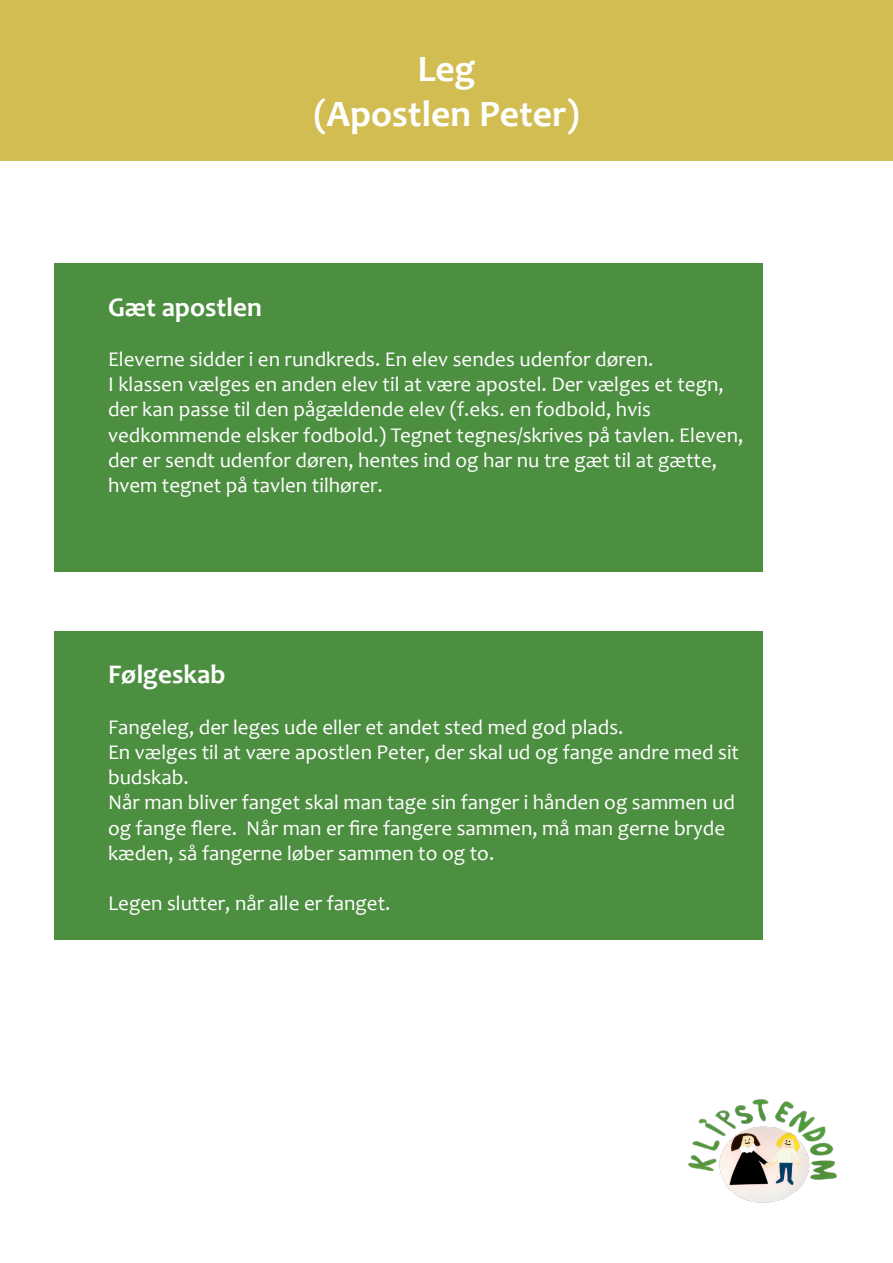
<style>
.page{position:relative;width:893px;height:1263px;background:#fff}
.page>*{position:absolute;margin:0;border:0;box-sizing:border-box;transform-origin:0 0}
.t1{font:700 37.5px "Candara";color:#fff}
.t2{font:700 27px "Candara";color:#fff}
.t3{font:21px/25.2px "Candara";color:#fff}
</style>
<div class="page">
<div style="left:54px;top:264px;width:708px;height:308px;background:#4d8f41"></div>
<div style="left:54px;top:631px;width:708px;height:309px;background:#4d8f41"></div>
<div style="left:0;top:0;width:893px;height:161px;background:#d1bd51"></div>
<img style="left:688px;top:1099px;width:149px;height:104px">
<p class="t1" style="left:417px;top:45px;width:60px">Leg</p>
<p class="t1" style="left:313px;top:90px;width:268px">(Apostlen Peter)</p>
<p class="t2" style="left:108px;top:290px;width:155px">Gæt apostlen</p>
<p class="t3" style="left:108px;top:346px;width:547px">Eleverne sidder i en rundkreds. En elev sendes udenfor døren.</p>
<p class="t3" style="left:108px;top:372px;width:617px">I klassen vælges en anden elev til at være apostel. Der vælges et tegn,</p>
<p class="t3" style="left:108px;top:397px;width:544px">der kan passe til den pågældende elev (f.eks. en fodbold, hvis</p>
<p class="t3" style="left:108px;top:422px;width:637px">vedkommende elsker fodbold.) Tegnet tegnes/skrives på tavlen. Eleven, der er sendt udenfor døren, hentes ind og har nu tre gæt til at gætte,</p>
<p class="t3" style="left:108px;top:472px;width:276px">hvem tegnet på tavlen tilhører.</p>
<p class="t2" style="left:108px;top:658px;width:119px">Følgeskab</p>
<p class="t3" style="left:108px;top:714px;width:517px">Fangeleg, der leges ude eller et andet sted med god plads.</p>
<p class="t3" style="left:108px;top:739px;width:633px">En vælges til at være apostlen Peter, der skal ud og fange andre med sit</p>
<p class="t3" style="left:108px;top:765px;width:82px">budskab.</p>
<p class="t3" style="left:108px;top:790px;width:628px">Når man bliver fanget skal man tage sin fanger i hånden og sammen ud</p>
<p class="t3" style="left:108px;top:815px;width:619px">og fange flere. Når man er fire fangere sammen, må man gerne bryde kæden, så fangerne løber sammen to og to.</p>
<p class="t3" style="left:108px;top:891px;width:284px">Legen slutter, når alle er fanget.</p>
</div>
